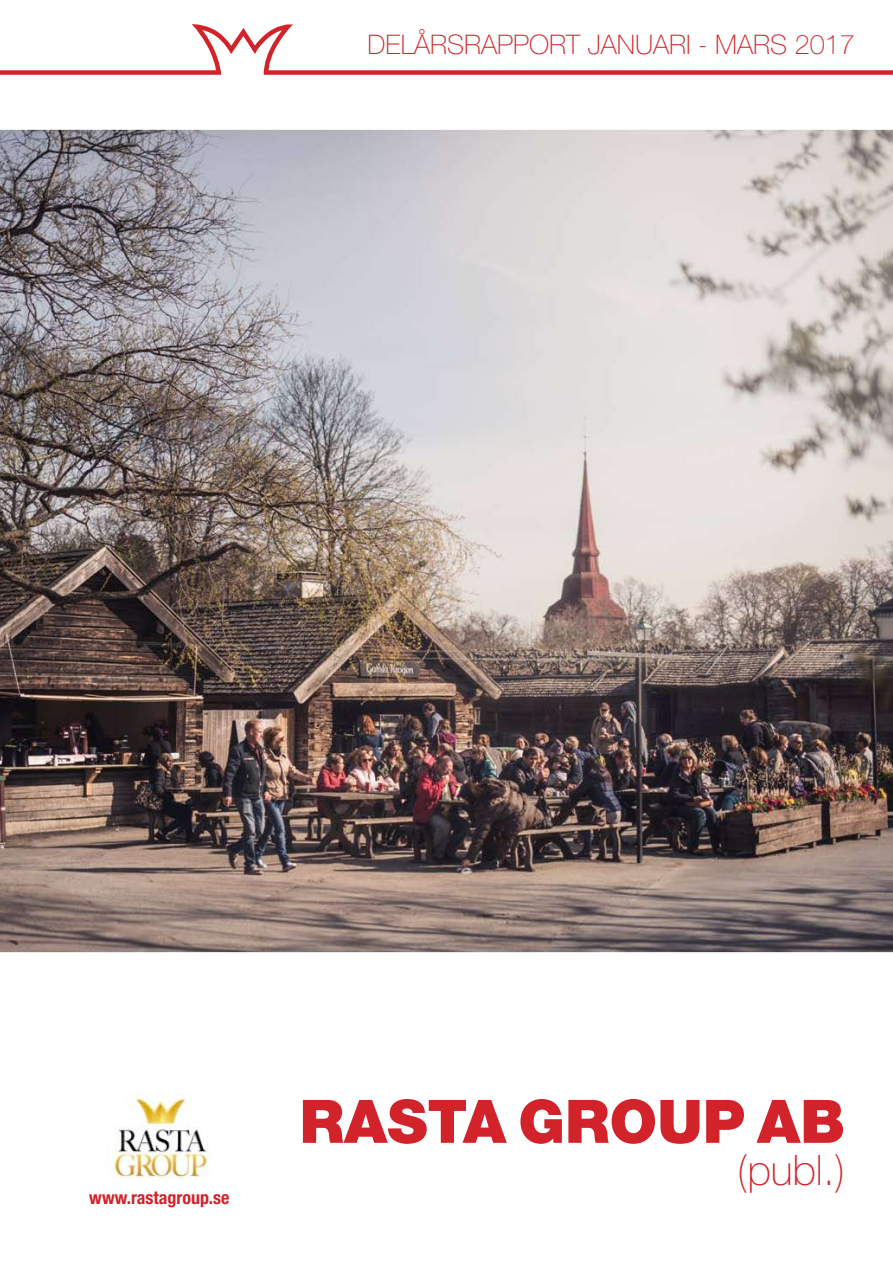
<style>
.page{position:relative;width:893px;height:1263px;background:#fff}
.page>*{position:absolute;margin:0;border:0;box-sizing:border-box;transform-origin:0 0}
.t1{font:900 60px "Helvetica Neue LT Std";color:#d2232a}
.t2{font:100 42px "Helvetica Neue LT Std";color:#d2232a}
.t3{font:100 27px "Helvetica Neue LT Std";color:#d2232a}
.t4{font:700 condensed 18px "Helvetica Neue LT Std";color:#d2232a}
</style>
<div class="page">
<svg style="left:0;top:24px;width:893px;height:51px"></svg>
<img style="left:111px;top:1093px;width:97px;height:86px">
<img style="left:0;top:130px;width:893px;height:822px">
<p class="t3" style="left:368px;top:29px;width:489px">DELÅRSRAPPORT JANUARI - MARS 2017</p>
<p class="t4" style="left:89px;top:1186px;width:142px">www.rastagroup.se</p>
<h1 class="t1" style="left:300px;top:1086px;width:547px">RASTA GROUP AB</h1>
<h2 class="t2" style="left:737px;top:1146px;width:109px">(publ.)</h2>
</div>
